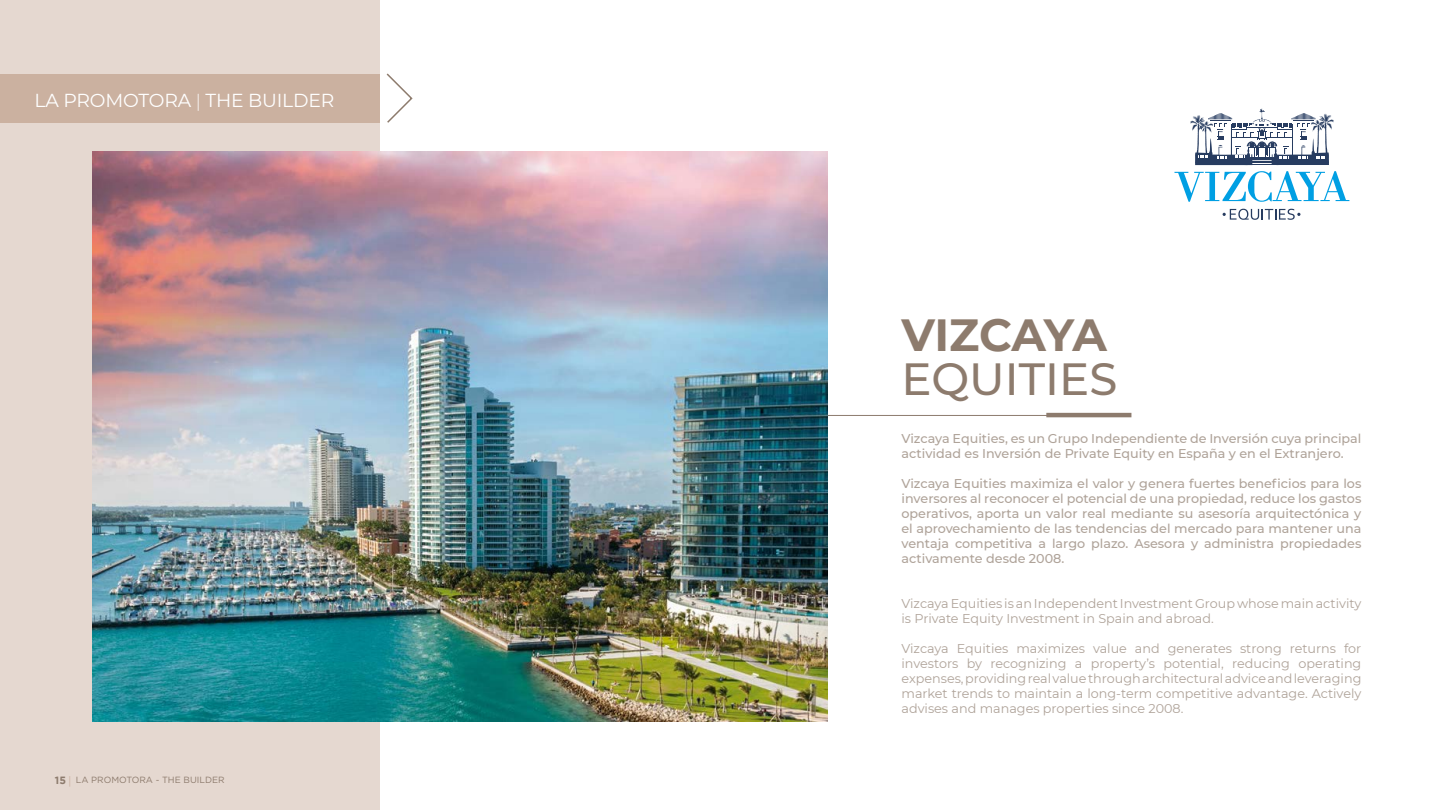
<style>
.page{position:relative;width:1440px;height:810px;background:#fff}
.page>*{position:absolute;margin:0;border:0;box-sizing:border-box;transform-origin:0 0}
.t1{font:500 45px "Montserrat";color:#8d7b6d}
.t2{font:700 45px "Montserrat";letter-spacing:-.015em;color:#8d7b6d}
.t3{font:18.75px "Montserrat";letter-spacing:-.01em;color:#fff}
.t4{font:500 12.75px/15px "Montserrat";color:#afa399}
.t5{font:12.75px/15px "Montserrat";color:#afa399}
.t6{font:9px "Gotham";color:#8d7b6d}
.s1{font-family:"Times New Roman";font-style:italic}
.s2{font-weight:700;font-size:10.5px}
.s3{font-family:"Minion Pro";font-size:10.5px;color:#cbb1a0}
</style>
<div class="page">
<hr style="left:734px;top:415px;width:379px;height:1px;background:#8d7b6d">
<hr style="left:1046px;top:413px;width:85px;height:4px;background:#8d7b6d">
<div style="left:0;top:0;width:380px;height:810px;background:#e5d8d0"></div>
<img style="left:92px;top:152px;width:735px;height:570px">
<div style="left:0;top:74px;width:380px;height:49px;background:#cbb1a0"></div>
<svg style="left:386px;top:73px;width:27px;height:50px"></svg>
<svg style="left:1175px;top:108px;width:174px;height:94px"></svg>
<svg style="left:1223px;top:209px;width:77px;height:11px"></svg>
<h2 class="t3" style="left:34px;top:88px;width:301px">LA PROMOTORA <span class="s1">|</span> THE BUILDER</h2>
<p class="t6" style="left:55px;top:775px;width:171px"><span class="s2">15</span> <span class="s3">|</span> LA PROMOTORA - THE BUILDER</p>
<h1 class="t2" style="left:902px;top:303px;width:207px">VIZCAYA</h1>
<h1 class="t1" style="left:902px;top:348px;width:217px">EQUITIES</h1>
<p class="t4" style="left:902px;top:430px;width:461px">Vizcaya Equities, es un Grupo Independiente de Inversión cuya principal actividad es Inversión de Private Equity en España y en el Extranjero.</p>
<p class="t4" style="left:902px;top:475px;width:461px;text-align:justify">Vizcaya Equities maximiza el valor y genera fuertes beneficios para los inversores al reconocer el potencial de una propiedad, reduce los gastos operativos, aporta un valor real mediante su asesoría arquitectónica y el aprovechamiento de las tendencias del mercado para mantener una ventaja competitiva a largo plazo. Asesora y administra propiedades activamente desde 2008.</p>
<p class="t5" style="left:902px;top:595px;width:461px">Vizcaya Equities is an Independent Investment Group whose main activity is Private Equity Investment in Spain and abroad.</p>
<p class="t5" style="left:902px;top:640px;width:461px;text-align:justify">Vizcaya Equities maximizes value and generates strong returns for investors by recognizing a property’s potential, reducing operating expenses, providing real value through architectural advice and leveraging market trends to maintain a long-term competitive advantage. Actively advises and manages properties since 2008.</p>
</div>
